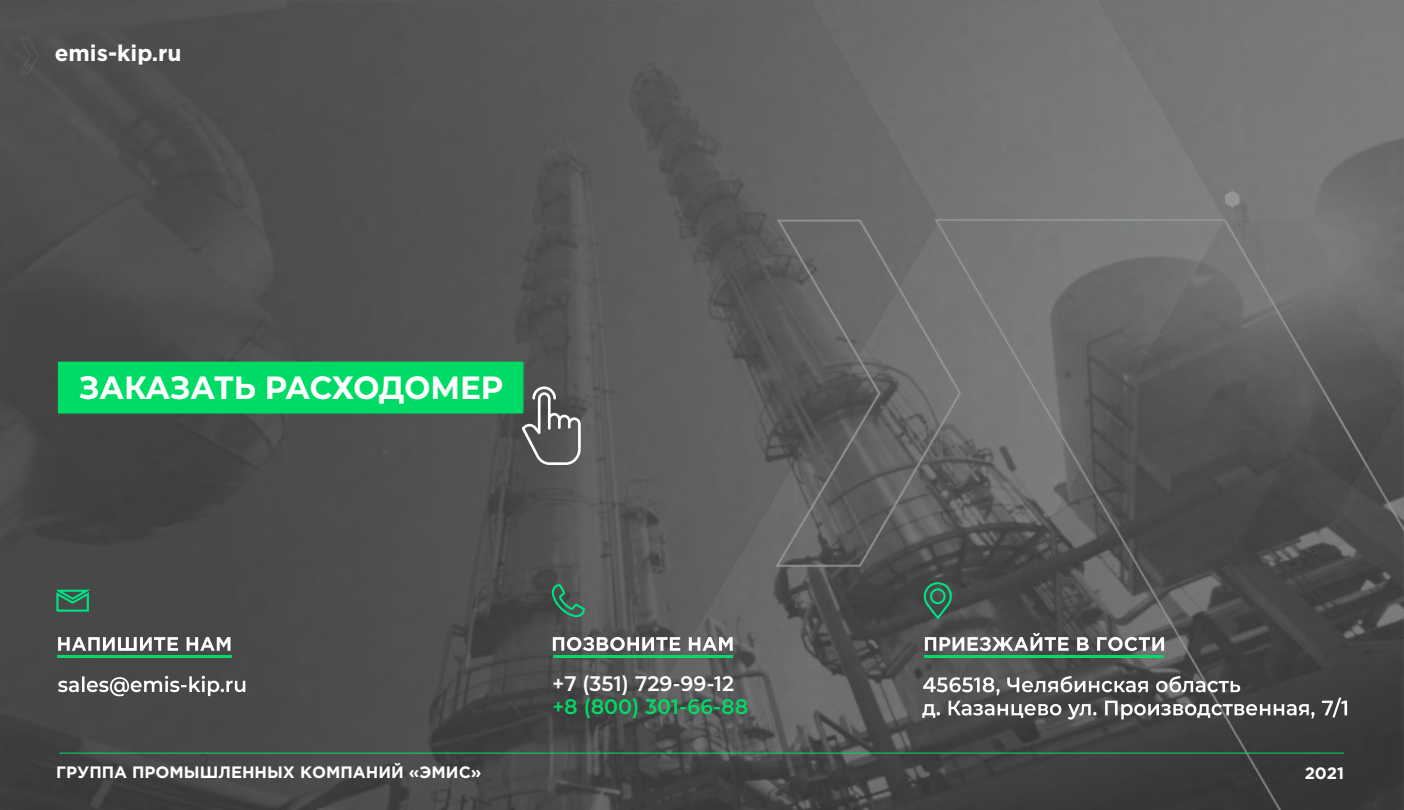
<style>
.page{position:relative;width:1404px;height:810px;background:#fff}
.page>*{position:absolute;margin:0;border:0;box-sizing:border-box;transform-origin:0 0}
.t1{font:700 32.1px "RD.Montserrat";color:#fff}
.t2{font:700 22.5px "Gotham Pro";color:#fff}
.t3{font:600 21px "RD.Montserrat";color:#fff}
.t4{font:600 21px "RD.Montserrat";color:#00db66}
.t5{font:700 16.5px "Gotham Pro";color:#fff}
</style>
<div class="page">
<img style="left:0;top:0;width:1403px;height:810px">
<svg style="left:1224px;top:191px;width:15px;height:16px"></svg>
<svg style="left:922px;top:676px;width:424px;height:44px;background:#6d6d6d"></svg>
<svg style="left:58px;top:676px;width:187px;height:20px"></svg>
<svg style="left:58px;top:637px;width:172px;height:14px"></svg>
<svg style="left:553px;top:637px;width:179px;height:14px"></svg>
<svg style="left:924px;top:633px;width:239px;height:18px"></svg>
<div style="left:58px;top:362px;width:465px;height:52px;background:#00db66"></div>
<hr style="left:58px;top:656px;width:174px;height:2px;background:#00db66">
<hr style="left:553px;top:656px;width:179px;height:2px;background:#00db66">
<hr style="left:924px;top:656px;width:239px;height:2px;background:#00db66">
<svg style="left:922px;top:580px;width:31px;height:41px"></svg>
<svg style="left:550px;top:582px;width:36px;height:37px"></svg>
<svg style="left:54px;top:588px;width:38px;height:25px"></svg>
<svg style="left:521px;top:386px;width:59px;height:79px;background:#6a6d6c"></svg>
<hr style="left:59px;top:753px;width:1284px;height:1px;background:#00db66">
<h2 class="t2" style="left:55px;top:45px;width:128px">emis-kip.ru</h2>
<h1 class="t1" style="left:79px;top:368px;width:425px">ЗАКАЗАТЬ РАСХОДОМЕР</h1>
<p class="t3" style="left:552px;top:671px;width:183px">+7 (351) 729-99-12</p>
<p class="t4" style="left:552px;top:694px;width:197px">+8 (800) 301-66-88</p>
<p class="t5" style="left:56px;top:766px;width:426px">ГРУППА ПРОМЫШЛЕННЫХ КОМПАНИЙ «ЭМИС»</p>
<p class="t5" style="left:1304px;top:767px;width:41px">2021</p>
</div>
